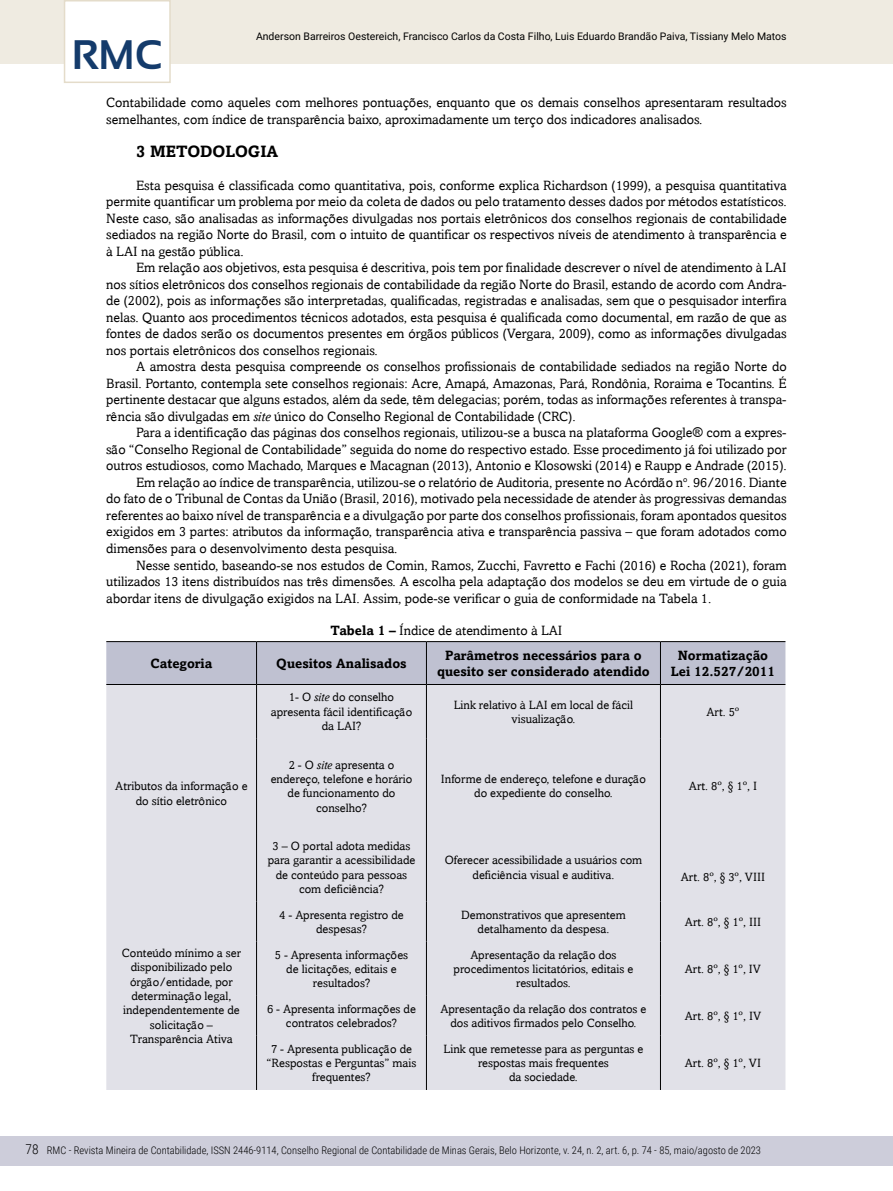
<style>
.page{position:relative;width:893px;height:1191px;background:#fff}
.page>*{position:absolute;margin:0;border:0;box-sizing:border-box;transform-origin:0 0}
.t1{font:700 41.25px "Sansation";color:#143b6b}
.t2{font:700 16.5px "Amasis";color:#000}
.t3{font:13.5px/16.5px "Amasis";color:#000;text-align:justify}
.t4{font:700 13.5px/16.2px "Amasis";color:#000;text-align:center}
.t5{font:12px/14.4px "Amasis";color:#000;text-align:center}
.t6{font:300 10.5px "Roboto Condensed";color:#000}
.t7{font:10.5px "Roboto";color:#000}
.s1{font-style:italic}
.s2{font-weight:700}
.s3{font-size:13.5px}
</style>
<div class="page">
<div style="left:0;top:0;width:893px;height:64px;background:#efebe1"></div>
<div style="left:64px;top:0;width:107px;height:83px;background:#fff;border:2px solid #e4dcca"></div>
<div style="left:0;top:1135px;width:893px;height:30px;background:#cdcdda"></div>
<div style="left:106px;top:642px;width:679px;height:42px;background:#bfc1d1"></div>
<div style="left:106px;top:685px;width:679px;height:405px;background:#e1e1e8"></div>
<hr style="left:426px;top:642px;width:1px;height:42px;background:#000">
<hr style="left:426px;top:685px;width:1px;height:53px;background:#000">
<hr style="left:426px;top:738px;width:1px;height:95px;background:#000">
<hr style="left:426px;top:833px;width:1px;height:68px;background:#000">
<hr style="left:426px;top:901px;width:1px;height:40px;background:#000">
<hr style="left:426px;top:941px;width:1px;height:54px;background:#000">
<hr style="left:426px;top:995px;width:1px;height:40px;background:#000">
<hr style="left:426px;top:1035px;width:1px;height:55px;background:#000">
<hr style="left:256px;top:685px;width:1px;height:53px;background:#000">
<hr style="left:256px;top:738px;width:1px;height:95px;background:#000">
<hr style="left:256px;top:833px;width:1px;height:68px;background:#000">
<hr style="left:660px;top:685px;width:1px;height:53px;background:#000">
<hr style="left:660px;top:738px;width:1px;height:95px;background:#000">
<hr style="left:660px;top:833px;width:1px;height:68px;background:#000">
<hr style="left:660px;top:901px;width:1px;height:40px;background:#000">
<hr style="left:660px;top:941px;width:1px;height:54px;background:#000">
<hr style="left:660px;top:995px;width:1px;height:40px;background:#000">
<hr style="left:660px;top:1035px;width:1px;height:55px;background:#000">
<hr style="left:106px;top:641px;width:151px;height:1px;background:#000">
<hr style="left:106px;top:684px;width:151px;height:1px;background:#000">
<hr style="left:257px;top:641px;width:169px;height:1px;background:#000">
<hr style="left:256px;top:642px;width:1px;height:42px;background:#000">
<hr style="left:426px;top:641px;width:234px;height:1px;background:#000">
<hr style="left:257px;top:684px;width:169px;height:1px;background:#000">
<hr style="left:426px;top:684px;width:234px;height:1px;background:#000">
<hr style="left:660px;top:641px;width:125px;height:1px;background:#000">
<hr style="left:660px;top:642px;width:1px;height:42px;background:#000">
<hr style="left:660px;top:684px;width:125px;height:1px;background:#000">
<hr style="left:256px;top:901px;width:1px;height:40px;background:#000">
<hr style="left:256px;top:941px;width:1px;height:54px;background:#000">
<hr style="left:256px;top:995px;width:1px;height:40px;background:#000">
<hr style="left:256px;top:1035px;width:1px;height:55px;background:#000">
<h1 class="t1" style="left:72px;top:32px;width:92px">RMC</h1>
<p class="t7" style="left:256px;top:29px;width:532px">Anderson Barreiros Oestereich, Francisco Carlos da Costa Filho, Luis Eduardo Brandão Paiva, Tissiany Melo Matos</p>
<p class="t3" style="left:106px;top:94px;width:682px">Contabilidade como aqueles com melhores pontuações, enquanto que os demais conselhos apresentaram resultados semelhantes, com índice de transparência baixo, aproximadamente um terço dos indicadores analisados.</p>
<p class="t2" style="left:136px;top:141px;width:144px">3 METODOLOGIA</p>
<p class="t3" style="left:106px;top:177px;width:682px;text-indent:30px">Esta pesquisa é classificada como quantitativa, pois, conforme explica Richardson (1999), a pesquisa quantitativa permite quantificar um problema por meio da coleta de dados ou pelo tratamento desses dados por métodos estatísticos.<br>Neste caso, são analisadas as informações divulgadas nos portais eletrônicos dos conselhos regionais de contabilidade sediados na região Norte do Brasil, com o intuito de quantificar os respectivos níveis de atendimento à transparência e à LAI na gestão pública.</p>
<p class="t3" style="left:106px;top:259px;width:682px;text-indent:30px">Em relação aos objetivos, esta pesquisa é descritiva, pois tem por finalidade descrever o nível de atendimento à LAI nos sítios eletrônicos dos conselhos regionais de contabilidade da região Norte do Brasil, estando de acordo com Andra&shy;de (2002), pois as informações são interpretadas, qualificadas, registradas e analisadas, sem que o pesquisador interfira nelas. Quanto aos procedimentos técnicos adotados, esta pesquisa é qualificada como documental, em razão de que as fontes de dados serão os documentos presentes em órgãos públicos (Vergara, 2009), como as informações divulgadas nos portais eletrônicos dos conselhos regionais.</p>
<p class="t3" style="left:106px;top:358px;width:682px;text-indent:30px">A amostra desta pesquisa compreende os conselhos profissionais de contabilidade sediados na região Norte do Brasil. Portanto, contempla sete conselhos regionais: Acre, Amapá, Amazonas, Pará, Rondônia, Roraima e Tocantins. É pertinente destacar que alguns estados, além da sede, têm delegacias; porém, todas as informações referentes à transpa&shy;rência são divulgadas em <span class="s1">site</span> único do Conselho Regional de Contabilidade (CRC).</p>
<p class="t3" style="left:136px;top:424px;width:652px">Para a identificação das páginas dos conselhos regionais, utilizou-se a busca na plataforma Google® com a expres-</p>
<p class="t3" style="left:106px;top:441px;width:682px">são “Conselho Regional de Contabilidade” seguida do nome do respectivo estado. Esse procedimento já foi utilizado por</p>
<p class="t3" style="left:106px;top:457px;width:682px">outros estudiosos, como Machado, Marques e Macagnan (2013), Antonio e Klosowski (2014) e Raupp e Andrade (2015).</p>
<p class="t3" style="left:136px;top:474px;width:652px">Em relação ao índice de transparência, utilizou-se o relatório de Auditoria, presente no Acórdão n<sup>o</sup>. 96/2016. Diante</p>
<p class="t3" style="left:106px;top:490px;width:682px">do fato de o Tribunal de Contas da União (Brasil, 2016), motivado pela necessidade de atender às progressivas demandas</p>
<p class="t3" style="left:106px;top:507px;width:682px">referentes ao baixo nível de transparência e a divulgação por parte dos conselhos profissionais, foram apontados quesitos</p>
<p class="t3" style="left:106px;top:523px;width:682px">exigidos em 3 partes: atributos da informação, transparência ativa e transparência passiva – que foram adotados como</p>
<p class="t3" style="left:106px;top:540px;width:293px">dimensões para o desenvolvimento desta pesquisa.</p>
<p class="t3" style="left:136px;top:556px;width:652px">Nesse sentido, baseando-se nos estudos de Comin, Ramos, Zucchi, Favretto e Fachi (2016) e Rocha (2021), foram</p>
<p class="t3" style="left:106px;top:573px;width:682px">utilizados 13 itens distribuídos nas três dimensões. A escolha pela adaptação dos modelos se deu em virtude de o guia</p>
<p class="t3" style="left:106px;top:589px;width:606px">abordar itens de divulgação exigidos na LAI. Assim, pode-se verificar o guia de conformidade na Tabela 1.</p>
<p class="t3" style="left:331px;top:622px;width:233px"><span class="s2">Tabela 1 –</span> Índice de atendimento à LAI</p>
<p class="t4" style="left:150px;top:655px;width:63px">Categoria</p>
<p class="t4" style="left:276px;top:655px;width:132px">Quesitos Analisados</p>
<p class="t4" style="left:437px;top:647px;width:214px">Parâmetros necessários para o quesito ser considerado atendido</p>
<p class="t4" style="left:671px;top:647px;width:106px">Normatização<br>Lei 12.527/2011</p>
<p class="t5" style="left:115px;top:778px;width:134px">Atributos da informação e do sítio eletrônico</p>
<p class="t5" style="left:122px;top:945px;width:121px">Conteúdo mínimo a ser disponibilizado pelo órgão/entidade, por determinação legal, independentemente de solicitação –<br>Transparência Ativa</p>
<p class="t5" style="left:271px;top:690px;width:143px">1- O <span class="s1">site</span> do conselho apresenta fácil identificação da LAI?</p>
<p class="t5" style="left:454px;top:697px;width:181px">Link relativo à LAI em local de fácil visualização.</p>
<p class="t5" style="left:706px;top:704px;width:35px">Art. 5º</p>
<p class="t5" style="left:271px;top:757px;width:143px">2 - O <span class="s1">site</span> apresenta o endereço, telefone e horário de funcionamento do conselho?</p>
<p class="t5" style="left:441px;top:771px;width:207px">Informe de endereço, telefone e duração do expediente do conselho.</p>
<p class="t5" style="left:689px;top:778px;width:70px">Art. 8º, § 1º, I</p>
<p class="t5" style="left:268px;top:838px;width:149px">3 – O portal adota medidas para garantir a acessibilidade de conteúdo para pessoas com deficiência?</p>
<p class="t5" style="left:445px;top:853px;width:199px">Oferecer acessibilidade a usuários com deficiência visual e auditiva.</p>
<p class="t5" style="left:681px;top:869px;width:86px">Art. 8º, § 3º, VIII</p>
<p class="t5" style="left:279px;top:907px;width:126px">4 - Apresenta registro de despesas?</p>
<p class="t5" style="left:461px;top:907px;width:166px">Demonstrativos que apresentem detalhamento da despesa.</p>
<p class="t5" style="left:685px;top:914px;width:78px">Art. 8º, § 1º, III</p>
<p class="t5" style="left:275px;top:947px;width:135px">5 - Apresenta informações de licitações, editais e resultados?</p>
<p class="t5" style="left:454px;top:947px;width:181px">Apresentação da relação dos procedimentos licitatórios, editais e resultados.</p>
<p class="t5" style="left:685px;top:961px;width:78px">Art. 8º, § 1º, IV</p>
<p class="t5" style="left:267px;top:1001px;width:150px">6 - Apresenta informações de contratos celebrados?</p>
<p class="t5" style="left:441px;top:1001px;width:207px">Apresentação da relação dos contratos e dos aditivos firmados pelo Conselho.</p>
<p class="t5" style="left:685px;top:1008px;width:78px">Art. 8º, § 1º, IV</p>
<p class="t5" style="left:267px;top:1041px;width:151px">7 - Apresenta publicação de “Respostas e Perguntas” mais frequentes?</p>
<p class="t5" style="left:443px;top:1041px;width:201px">Link que remetesse para as perguntas e respostas mais frequentes<br>da sociedade.</p>
<p class="t5" style="left:685px;top:1055px;width:78px">Art. 8º, § 1º, VI</p>
<p class="t6" style="left:26px;top:1143px;width:737px"><span class="s3">78</span> RMC - Revista Mineira de Contabilidade, ISSN 2446-9114, Conselho Regional de Contabilidade de Minas Gerais, Belo Horizonte, v. 24, n. 2, art. 6, p. 74 - 85, maio/agosto de 2023</p>
</div>
